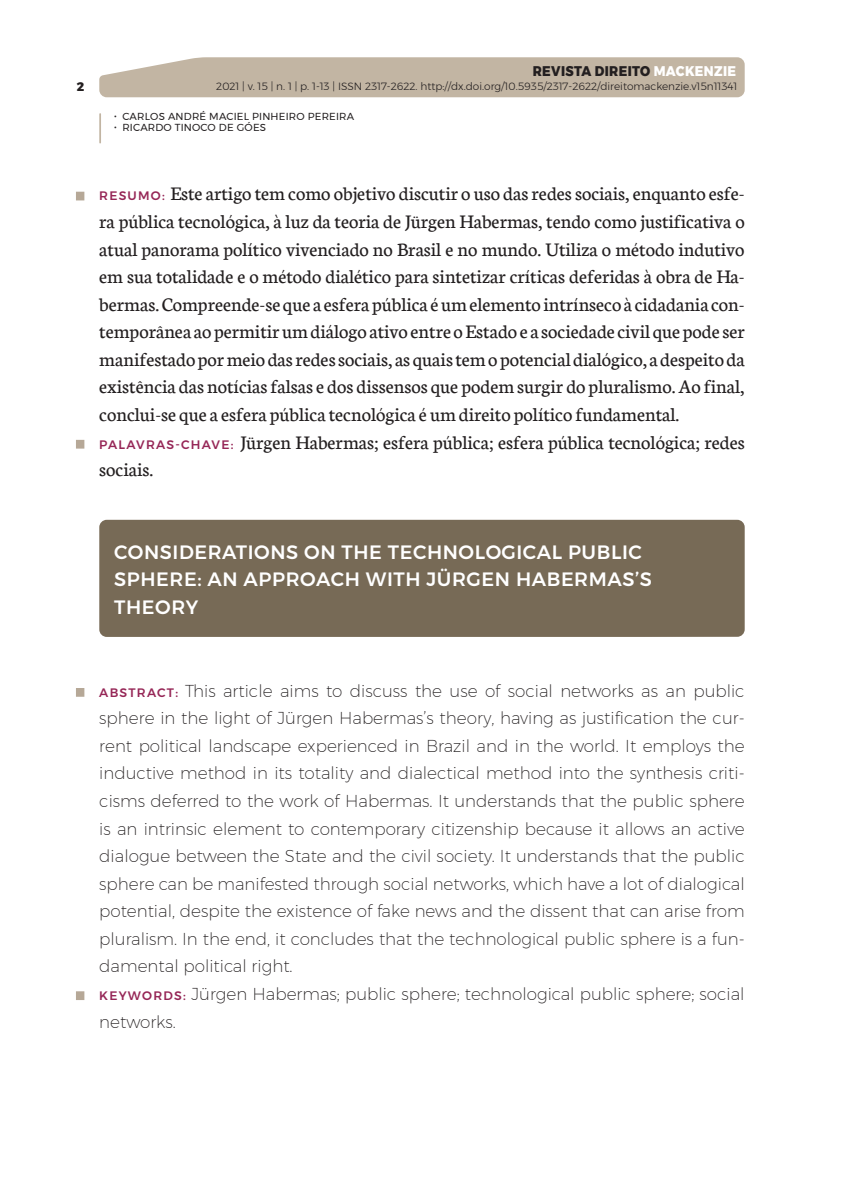
<style>
.page{position:relative;width:844px;height:1191px;background:#fff}
.page>*{position:absolute;margin:0;border:0;box-sizing:border-box;transform-origin:0 0}
.t1{font:20.47px/27.5px "Neuton";color:#231f20}
.t2{font:500 19.25px/27.7px "Montserrat";letter-spacing:.03em;color:#fff}
.t3{font:200 16.8px/27.7px "Montserrat";color:#231f20}
.t4{font:800 14px "Montserrat";letter-spacing:.03em;color:#231f20;scale:.9 1}
.t5{font:800 12.25px "Montserrat";color:#231f20}
.t6{font:300 10.5px "Montserrat";color:#231f20}
.t7{font:10.15px "Montserrat";letter-spacing:.02em;color:#231f20}
.s1{color:#fff}
.s2{font-family:"Montserrat";font-weight:500;font-size:12.25px;color:#962757}
.s3{font-weight:500;font-size:12.25px;color:#962757}
</style>
<div class="page">
<div style="left:99px;top:57px;width:645px;height:40px;background:#c2b5a3"></div>
<hr style="left:99px;top:114px;width:2px;height:29px;background:#c2b5a3">
<div style="left:76px;top:192px;width:8px;height:8px;background:#b6a897"></div>
<div style="left:76px;top:440px;width:8px;height:8px;background:#b6a897"></div>
<div style="left:76px;top:688px;width:8px;height:9px;background:#b6a897"></div>
<div style="left:76px;top:991px;width:8px;height:9px;background:#b6a897"></div>
<div style="left:99px;top:520px;width:645px;height:117px;background:#776a56"></div>
<p class="t4" style="left:532px;top:59px;width:228px">REVISTA DIREITO <span class="s1">MACKENZIE</span></p>
<p class="t5" style="left:77px;top:76px;width:9px">2</p>
<p class="t6" style="left:216px;top:78px;width:522px">2021 | v. 15 | n. 1 | p. 1-13 | ISSN 2317-2622. http://dx.doi.org/10.5935/2317-2622/direitomackenzie.v15n11341</p>
<p class="t7" style="left:114px;top:109px;width:241px">• CARLOS ANDRÉ MACIEL PINHEIRO PEREIRA</p>
<p class="t7" style="left:114px;top:120px;width:153px">• RICARDO TINOCO DE GÓES</p>
<p class="t1" style="left:99px;top:180px;width:646px"><span class="s2">RESUMO:</span> Este artigo tem como objetivo discutir o uso das redes sociais, enquanto esfe&shy;ra pública tecnológica, à luz da teoria de Jürgen Habermas, tendo como justificativa o atual panorama político vivenciado no Brasil e no mundo. Utiliza o método indutivo em sua totalidade e o método dialético para sintetizar críticas deferidas à obra de Ha&shy;bermas. Compreende-se que a esfera pública é um elemento intrínseco à cidadania con&shy;temporânea ao permitir um diálogo ativo entre o Estado e a sociedade civil que pode ser manifestado por meio das redes sociais, as quais tem o potencial dialógico, a despeito da existência das notícias falsas e dos dissensos que podem surgir do pluralismo. Ao final, conclui-se que a esfera pública tecnológica é um direito político fundamental.<br><span class="s2">PALAVRAS-CHAVE:</span> Jürgen Habermas; esfera pública; esfera pública tecnológica; redes sociais.</p>
<p class="t2" style="left:114px;top:538px;width:539px">CONSIDERATIONS ON THE TECHNOLOGICAL PUBLIC<br>SPHERE: AN APPROACH WITH JÜRGEN HABERMAS’S<br>THEORY</p>
<p class="t3" style="left:99px;top:676px;width:646px"><span class="s3">ABSTRACT:</span> This article aims to discuss the use of social networks as an public sphere in the light of Jürgen Habermas’s theory, having as justification the cur&shy;rent political landscape experienced in Brazil and in the world. It employs the inductive method in its totality and dialectical method into the synthesis criti&shy;cisms deferred to the work of Habermas. It understands that the public sphere is an intrinsic element to contemporary citizenship because it allows an active dialogue between the State and the civil society. It understands that the public sphere can be manifested through social networks, which have a lot of dialogical potential, despite the existence of fake news and the dissent that can arise from pluralism. In the end, it concludes that the technological public sphere is a fun&shy;damental political right.<br><span class="s3">KEYWORDS:</span> Jürgen Habermas; public sphere; technological public sphere; social networks.</p>
</div>
